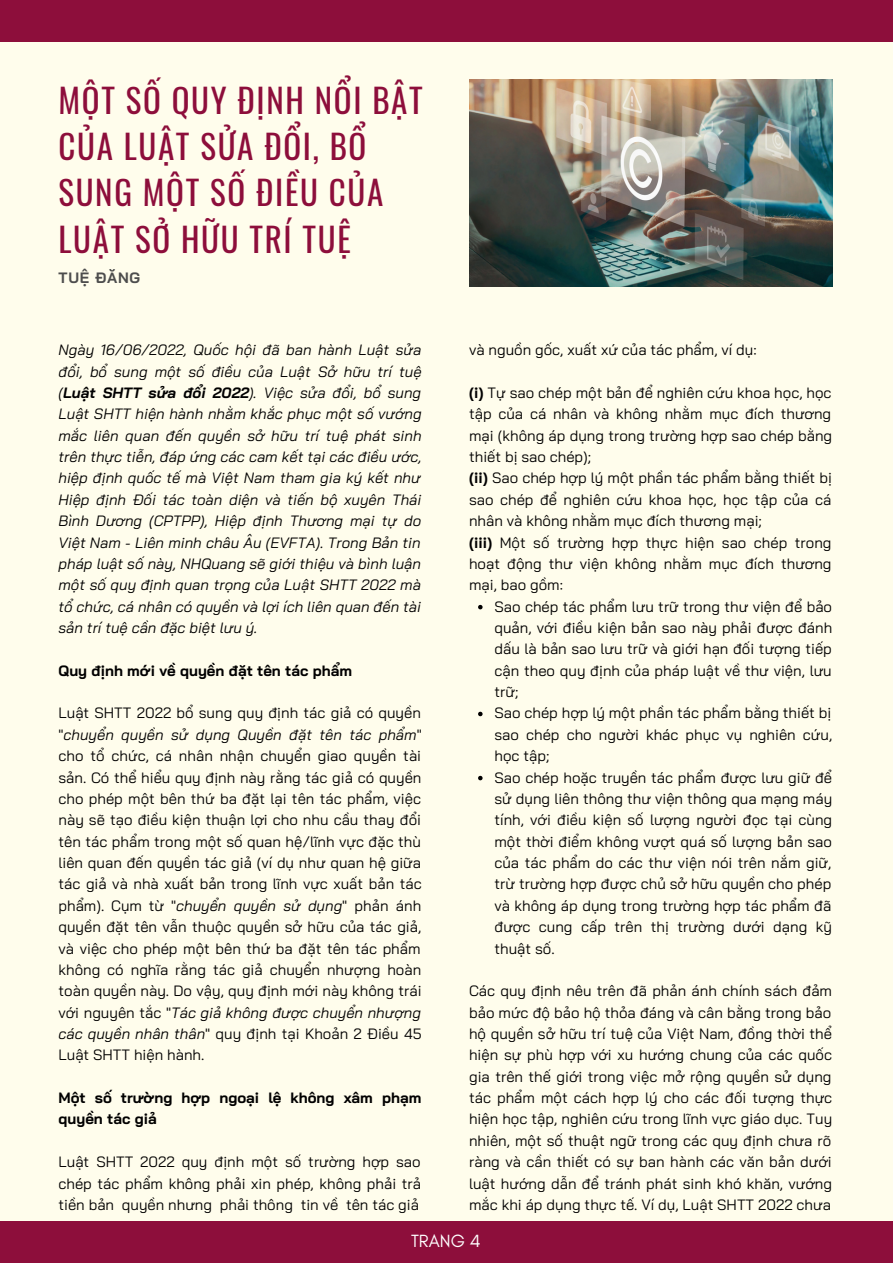
<style>
.page{position:relative;width:893px;height:1264px;background:#fff}
.page>*{position:absolute;margin:0;border:0;box-sizing:border-box;transform-origin:0 0}
.t1{font:33px/46px "Oswald";letter-spacing:.05em;color:#8d0e3b}
.t2{font:18px "Glacial Indifference";color:#fff}
.t3{font:15px/21.3px "Bai Jamjuree";color:#000;text-align:justify}
.t4{font:italic 15px/21.3px "Bai Jamjuree";color:#000;text-align:justify}
.t5{font:700 15px/21.3px "Bai Jamjuree";color:#000}
.t6{font:700 15px "Bai Jamjuree";letter-spacing:.05em;color:#4d4d4d}
.s1{font-weight:700}
.s2{font-style:italic}
</style>
<div class="page">
<div style="left:0;top:0;width:892px;height:1262px;background:#fffdec"></div>
<div style="left:0;top:0;width:892px;height:42px;background:#8d0e3b"></div>
<div style="left:0;top:1221px;width:892px;height:41px;background:#8d0e3b"></div>
<img style="left:469px;top:79px;width:363px;height:207px">
<svg style="left:478px;top:605px;width:4px;height:4px"></svg>
<svg style="left:478px;top:711px;width:4px;height:5px"></svg>
<svg style="left:478px;top:775px;width:4px;height:5px"></svg>
<h1 class="t1" style="left:58px;top:76px;width:366px">MỘT SỐ QUY ĐỊNH NỔI BẬT<br>CỦA LUẬT SỬA ĐỔI, BỔ<br>SUNG MỘT SỐ ĐIỀU CỦA<br>LUẬT SỞ HỮU TRÍ TUỆ</h1>
<p class="t6" style="left:58px;top:268px;width:83px">TUỆ ĐĂNG</p>
<p class="t4" style="left:58px;top:339px;width:364px">Ngày 16/06/2022, Quốc hội đã ban hành Luật sửa đổi, bổ sung một số điều của Luật Sở hữu trí tuệ (<span class="s1">Luật SHTT sửa đổi 2022</span>). Việc sửa đổi, bổ sung Luật SHTT hiện hành nhằm khắc phục một số vướng mắc liên quan đến quyền sở hữu trí tuệ phát sinh trên thực tiễn, đáp ứng các cam kết tại các điều ước, hiệp định quốc tế mà Việt Nam tham gia ký kết như Hiệp định Đối tác toàn diện và tiến bộ xuyên Thái Bình Dương (CPTPP), Hiệp định Thương mại tự do Việt Nam - Liên minh châu Âu (EVFTA). Trong Bản tin pháp luật số này, NHQuang sẽ giới thiệu và bình luận một số quy định quan trọng của Luật SHTT 2022 mà tổ chức, cá nhân có quyền và lợi ích liên quan đến tài sản trí tuệ cần đặc biệt lưu ý.</p>
<p class="t5" style="left:58px;top:659px;width:295px">Quy định mới về quyền đặt tên tác phẩm</p>
<p class="t3" style="left:58px;top:702px;width:365px">Luật SHTT 2022 bổ sung quy định tác giả có quyền "<span class="s2">chuyển quyền sử dụng Quyền đặt tên tác phẩm</span>" cho tổ chức, cá nhân nhận chuyển giao quyền tài sản. Có thể hiểu quy định này rằng tác giả có quyền cho phép một bên thứ ba đặt lại tên tác phẩm, việc này sẽ tạo điều kiện thuận lợi cho nhu cầu thay đổi tên tác phẩm trong một số quan hệ/lĩnh vực đặc thù liên quan đến quyền tác giả (ví dụ như quan hệ giữa tác giả và nhà xuất bản trong lĩnh vực xuất bản tác phẩm). Cụm từ "<span class="s2">chuyển quyền sử dụng</span>" phản ánh quyền đặt tên vẫn thuộc quyền sở hữu của tác giả, và việc cho phép một bên thứ ba đặt tên tác phẩm không có nghĩa rằng tác giả chuyển nhượng hoàn toàn quyền này. Do vậy, quy định mới này không trái với nguyên tắc "<span class="s2">Tác giả không được chuyển nhượng các quyền nhân thân</span>" quy định tại Khoản 2 Điều 45<br>Luật SHTT hiện hành.</p>
<p class="t5" style="left:58px;top:1086px;width:364px">Một số trường hợp ngoại lệ không xâm phạm quyền tác giả</p>
<p class="t3" style="left:58px;top:1150px;width:364px">Luật SHTT 2022 quy định một số trường hợp sao chép tác phẩm không phải xin phép, không phải trả tiền bản quyền nhưng phải thông tin về tên tác giả</p>
<p class="t3" style="left:469px;top:339px;width:289px">và nguồn gốc, xuất xứ của tác phẩm, ví dụ:</p>
<p class="t3" style="left:469px;top:381px;width:364px;text-align:left"><span class="s1">(i)</span> Tự sao chép một bản để nghiên cứu khoa học, học tập của cá nhân và không nhằm mục đích thương mại (không áp dụng trong trường hợp sao chép bằng thiết bị sao chép);<br><span class="s1">(ii)</span> Sao chép hợp lý một phần tác phẩm bằng thiết bị sao chép để nghiên cứu khoa học, học tập của cá nhân và không nhằm mục đích thương mại;<br><span class="s1">(iii)</span> Một số trường hợp thực hiện sao chép trong hoạt động thư viện không nhằm mục đích thương mại, bao gồm:</p>
<p class="t3" style="left:494px;top:595px;width:339px;text-align:left">Sao chép tác phẩm lưu trữ trong thư viện để bảo quản, với điều kiện bản sao này phải được đánh dấu là bản sao lưu trữ và giới hạn đối tượng tiếp cận theo quy định của pháp luật về thư viện, lưu trữ;<br>Sao chép hợp lý một phần tác phẩm bằng thiết bị sao chép cho người khác phục vụ nghiên cứu, học tập;<br>Sao chép hoặc truyền tác phẩm được lưu giữ để sử dụng liên thông thư viện thông qua mạng máy tính, với điều kiện số lượng người đọc tại cùng một thời điểm không vượt quá số lượng bản sao của tác phẩm do các thư viện nói trên nắm giữ, trừ trường hợp được chủ sở hữu quyền cho phép và không áp dụng trong trường hợp tác phẩm đã được cung cấp trên thị trường dưới dạng kỹ thuật số.</p>
<p class="t3" style="left:469px;top:979px;width:364px">Các quy định nêu trên đã phản ánh chính sách đảm bảo mức độ bảo hộ thỏa đáng và cân bằng trong bảo hộ quyền sở hữu trí tuệ của Việt Nam, đồng thời thể hiện sự phù hợp với xu hướng chung của các quốc gia trên thế giới trong việc mở rộng quyền sử dụng tác phẩm một cách hợp lý cho các đối tượng thực hiện học tập, nghiên cứu trong lĩnh vực giáo dục. Tuy nhiên, một số thuật ngữ trong các quy định chưa rõ ràng và cần thiết có sự ban hành các văn bản dưới luật hướng dẫn để tránh phát sinh khó khăn, vướng mắc khi áp dụng thực tế. Ví dụ, Luật SHTT 2022 chưa</p>
<p class="t2" style="left:411px;top:1230px;width:71px">TRANG 4</p>
</div>
